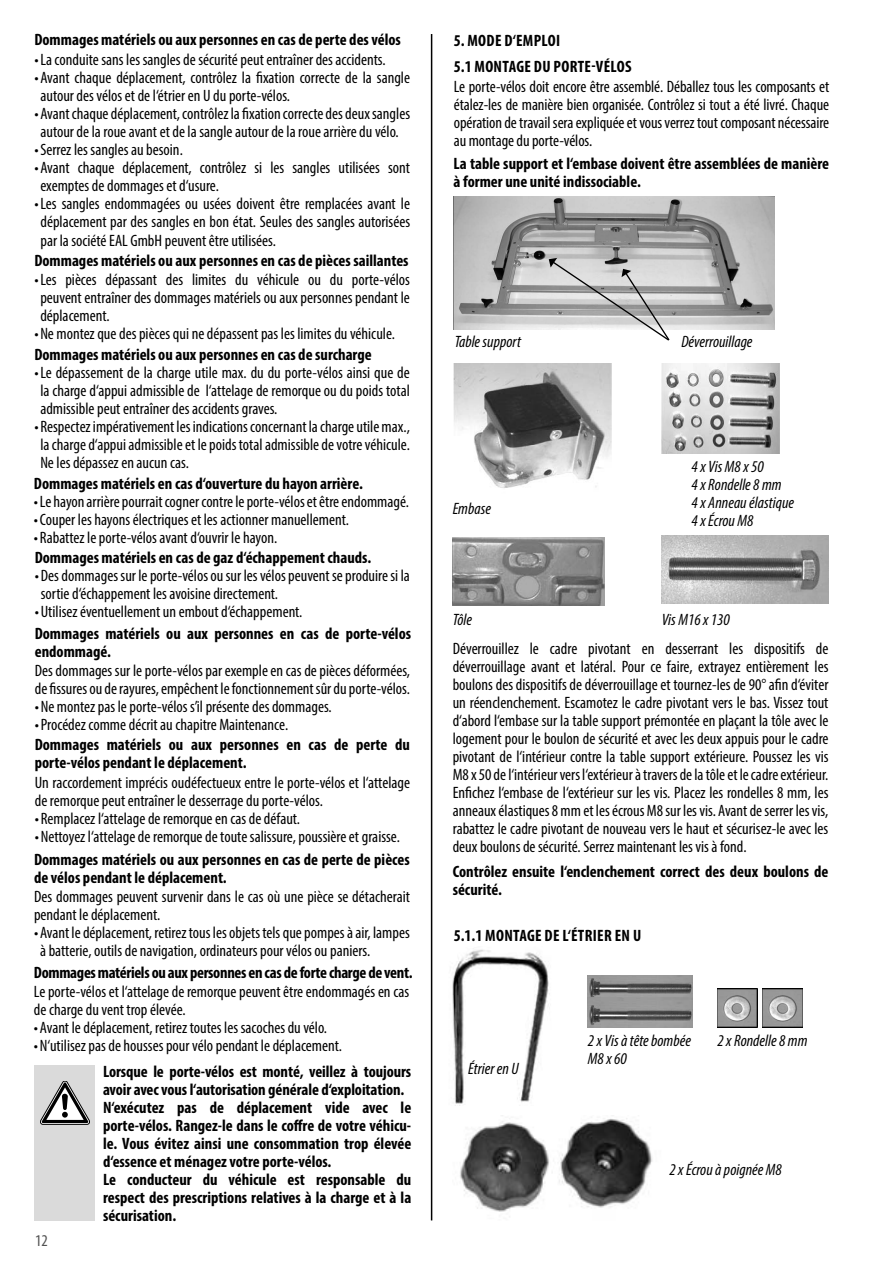
<style>
.page{position:relative;width:893px;height:1263px;background:#fff}
.page>*{position:absolute;margin:0;border:0;box-sizing:border-box;transform-origin:0 0}
.t1{font:condensed 16.5px/18px "Myriad Pro";color:#000}
.t2{font:700 condensed 16.5px/18px "Myriad Pro";color:#000}
.t3{font:italic condensed 16.5px/18px "Myriad Pro";color:#000}
.t4{font:700 condensed 16.5px/25.7px "Myriad Pro";letter-spacing:.02em;color:#000}
.t5{font:700 condensed 16.5px "Myriad Pro";letter-spacing:-.02em;color:#000}
.t6{font:condensed 16.5px "Myriad Pro";color:#515151}
</style>
<div class="page">
<hr style="left:431px;top:34px;width:1px;height:1186px;background:#000">
<img style="left:454px;top:363px;width:157px;height:125px">
<img style="left:662px;top:363px;width:117px;height:90px">
<img style="left:454px;top:196px;width:320px;height:133px">
<svg style="left:549px;top:258px;width:122px;height:83px"></svg>
<div style="left:35px;top:1065px;width:60px;height:155px;background:#dadada"></div>
<svg style="left:40px;top:1081px;width:50px;height:43px"></svg>
<img style="left:453px;top:537px;width:152px;height:69px">
<img style="left:662px;top:535px;width:166px;height:69px">
<img style="left:452px;top:949px;width:98px;height:157px">
<img style="left:588px;top:975px;width:105px;height:23px">
<img style="left:588px;top:998px;width:105px;height:29px">
<img style="left:717px;top:989px;width:40px;height:38px">
<img style="left:762px;top:989px;width:41px;height:38px">
<img style="left:460px;top:1115px;width:193px;height:97px">
<p class="t2" style="left:34px;top:30px;width:368px">Dommages matériels ou aux personnes en cas de perte des vélos</p>
<p class="t1" style="left:34px;top:51px;width:353px">• La conduite sans les sangles de sécurité peut entraîner des accidents.</p>
<p class="t1" style="left:40px;top:69px;width:371px;text-indent:-6px">• Avant chaque déplacement, contrôlez la fixation correcte de la sangle autour des vélos et de l‘étrier en U du porte-vélos.</p>
<p class="t1" style="left:34px;top:105px;width:377px;text-align:center">• Avant chaque déplacement, contrôlez la fixation correcte des deux sangles autour de la roue avant et de la sangle autour de la roue arrière du vélo.</p>
<p class="t1" style="left:34px;top:141px;width:150px">• Serrez les sangles au besoin.</p>
<p class="t1" style="left:40px;top:159px;width:371px;text-indent:-6px">• Avant chaque déplacement, contrôlez si les sangles utilisées sont exemptes de dommages et d‘usure.</p>
<p class="t1" style="left:40px;top:195px;width:371px;text-align:justify;text-indent:-6px">• Les sangles endommagées ou usées doivent être remplacées avant le déplacement par des sangles en bon état. Seules des sangles autorisées par la société EAL GmbH peuvent être utilisées.</p>
<p class="t2" style="left:34px;top:251px;width:376px">Dommages matériels ou aux personnes en cas de pièces saillantes</p>
<p class="t1" style="left:40px;top:270px;width:371px;text-align:justify;text-indent:-6px">• Les pièces dépassant des limites du véhicule ou du porte-vélos peuvent entraîner des dommages matériels ou aux personnes pendant le déplacement.</p>
<p class="t1" style="left:34px;top:324px;width:362px">• Ne montez que des pièces qui ne dépassent pas les limites du véhicule.</p>
<p class="t2" style="left:34px;top:345px;width:339px">Dommages matériels ou aux personnes en cas de surcharge</p>
<p class="t1" style="left:40px;top:364px;width:371px;text-align:justify;text-indent:-6px">• Le dépassement de la charge utile max. du du porte-vélos ainsi que de la charge d‘appui admissible de l‘attelage de remorque ou du poids total admissible peut entraîner des accidents graves.</p>
<p class="t1" style="left:40px;top:418px;width:371px;text-align:justify;text-indent:-6px">• Respectez impérativement les indications concernant la charge utile max., la charge d‘appui admissible et le poids total admissible de votre véhicule.<br>Ne les dépassez en aucun cas.</p>
<p class="t2" style="left:34px;top:474px;width:330px">Dommages matériels en cas d‘ouverture du hayon arrière.</p>
<p class="t1" style="left:34px;top:492px;width:377px">• Le hayon arrière pourrait cogner contre le porte-vélos et être endommagé.</p>
<p class="t1" style="left:34px;top:510px;width:316px">• Couper les hayons électriques et les actionner manuellement.</p>
<p class="t1" style="left:34px;top:528px;width:245px">• Rabattez le porte-vélos avant d‘ouvrir le hayon.</p>
<p class="t2" style="left:35px;top:548px;width:338px">Dommages matériels en cas de gaz d‘échappement chauds.</p>
<p class="t1" style="left:41px;top:566px;width:371px;text-indent:-6px">• Des dommages sur le porte-vélos ou sur les vélos peuvent se produire si la sortie d‘échappement les avoisine directement.</p>
<p class="t1" style="left:35px;top:602px;width:269px">• Utilisez éventuellement un embout d‘échappement.</p>
<p class="t2" style="left:35px;top:624px;width:378px">Dommages matériels ou aux personnes en cas de porte-vélos endommagé.</p>
<p class="t1" style="left:35px;top:661px;width:377px">Des dommages sur le porte-vélos par exemple en cas de pièces déformées, de fissures ou de rayures, empêchent le fonctionnement sûr du porte-vélos.</p>
<p class="t1" style="left:35px;top:697px;width:298px">• Ne montez pas le porte-vélos s’il présente des dommages.</p>
<p class="t1" style="left:35px;top:715px;width:255px">• Procédez comme décrit au chapitre Maintenance.</p>
<p class="t2" style="left:35px;top:735px;width:377px">Dommages matériels ou aux personnes en cas de perte du porte-vélos pendant le déplacement.</p>
<p class="t1" style="left:35px;top:774px;width:377px">Un raccordement imprécis oudéfectueux entre le porte-vélos et l‘attelage de remorque peut entraîner le desserrage du porte-vélos.</p>
<p class="t1" style="left:35px;top:810px;width:267px">• Remplacez l‘attelage de remorque en cas de défaut.</p>
<p class="t1" style="left:35px;top:828px;width:367px">• Nettoyez l‘attelage de remorque de toute salissure, poussière et graisse.</p>
<p class="t2" style="left:34px;top:850px;width:377px">Dommages matériels ou aux personnes en cas de perte de pièces de vélos pendant le déplacement.</p>
<p class="t1" style="left:34px;top:888px;width:377px">Des dommages peuvent survenir dans le cas où une pièce se détacherait pendant le déplacement.</p>
<p class="t1" style="left:40px;top:924px;width:371px;text-indent:-6px">• Avant le déplacement, retirez tous les objets tels que pompes à air, lampes à batterie, outils de navigation, ordinateurs pour vélos ou paniers.</p>
<p class="t5" style="left:34px;top:962px;width:380px">Dommages matériels ou aux personnes en cas de forte charge de vent.</p>
<p class="t1" style="left:34px;top:983px;width:377px">Le porte-vélos et l‘attelage de remorque peuvent être endommagés en cas de charge du vent trop élevée.</p>
<p class="t1" style="left:34px;top:1019px;width:295px">• Avant le déplacement, retirez toutes les sacoches du vélo.</p>
<p class="t1" style="left:34px;top:1037px;width:309px">• N‘utilisez pas de housses pour vélo pendant le déplacement.</p>
<p class="t6" style="left:35px;top:1231px;width:14px">12</p>
<p class="t2" style="left:103px;top:1062px;width:310px">Lorsque le porte-vélos est monté, veillez à toujours avoir avec vous l‘autorisation générale d‘exploitation.<br>N‘exécutez pas de déplacement vide avec le porte-vélos. Rangez-le dans le coffre de votre véhicu&shy;le. Vous évitez ainsi une consommation trop élevée d‘essence et ménagez votre porte-vélos.<br>Le conducteur du véhicule est responsable du respect des prescriptions relatives à la charge et à la sécurisation.</p>
<p class="t4" style="left:454px;top:27px;width:179px">5. MODE D‘EMPLOI<br>5.1 MONTAGE DU PORTE-VÉLOS</p>
<p class="t1" style="left:454px;top:77px;width:377px;text-align:justify">Le porte-vélos doit encore être assemblé. Déballez tous les composants et étalez-les de manière bien organisée. Contrôlez si tout a été livré. Chaque opération de travail sera expliquée et vous verrez tout composant nécessaire au montage du porte-vélos.</p>
<p class="t2" style="left:454px;top:155px;width:377px">La table support et l‘embase doivent être assemblées de manière à former une unité indissociable.</p>
<p class="t3" style="left:455px;top:332px;width:68px">Table support</p>
<p class="t3" style="left:681px;top:332px;width:73px">Déverrouillage</p>
<p class="t3" style="left:453px;top:499px;width:40px">Embase</p>
<p class="t3" style="left:692px;top:457px;width:104px">4 x Vis M8 x 50<br>4 x Rondelle 8 mm<br>4 x Anneau élastique<br>4 x Écrou M8</p>
<p class="t3" style="left:453px;top:610px;width:21px">Tôle</p>
<p class="t3" style="left:662px;top:610px;width:70px">Vis M16 x 130</p>
<p class="t1" style="left:453px;top:639px;width:377px;text-align:justify">Déverrouillez le cadre pivotant en desserrant les dispositifs de déverrouillage avant et latéral. Pour ce faire, extrayez entièrement les boulons des dispositifs de déverrouillage et tournez-les de 90° afin d‘éviter un réenclenchement. Escamotez le cadre pivotant vers le bas. Vissez tout d‘abord l‘embase sur la table support prémontée en plaçant la tôle avec le logement pour le boulon de sécurité et avec les deux appuis pour le cadre pivotant de l‘intérieur contre la table support extérieure. Poussez les vis M8 x 50 de l‘intérieur vers l‘extérieur à travers de la tôle et le cadre extérieur.<br>Enfichez l‘embase de l‘extérieur sur les vis. Placez les rondelles 8 mm, les anneaux élastiques 8 mm et les écrous M8 sur les vis. Avant de serrer les vis, rabattez le cadre pivotant de nouveau vers le haut et sécurisez-le avec les deux boulons de sécurité. Serrez maintenant les vis à fond.</p>
<p class="t2" style="left:453px;top:862px;width:377px">Contrôlez ensuite l‘enclenchement correct des deux boulons de sécurité.</p>
<p class="t4" style="left:454px;top:922px;width:189px">5.1.1 MONTAGE DE L‘ÉTRIER EN U</p>
<p class="t3" style="left:468px;top:1059px;width:52px">Étrier en U</p>
<p class="t3" style="left:588px;top:1032px;width:104px">2 x Vis à tête bombée<br>M8 x 60</p>
<p class="t3" style="left:717px;top:1032px;width:92px">2 x Rondelle 8 mm</p>
<p class="t3" style="left:669px;top:1160px;width:114px">2 x Écrou à poignée M8</p>
</div>
